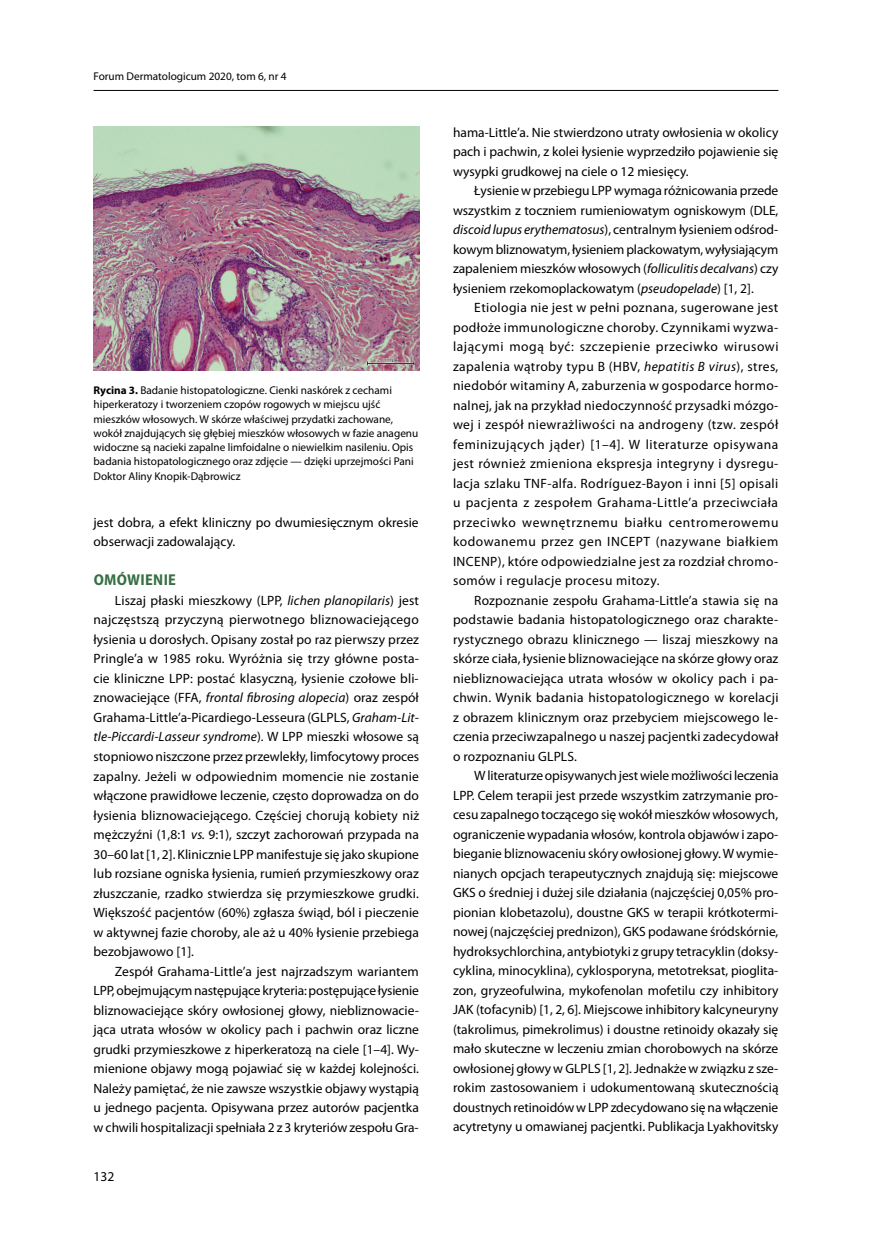
<style>
.page{position:relative;width:872px;height:1234px;background:#fff}
.page>*{position:absolute;margin:0;border:0;box-sizing:border-box;transform-origin:0 0}
.t1{font:700 semi-condensed 15.75px "Myriad Pro";letter-spacing:.02em;color:#377043}
.t2{font:13.5px/19.5px "Myriad Pro";color:#000;text-align:justify}
.t3{font:11.25px/14.2px "Myriad Pro";color:#000}
.s1{font-weight:700}
.s2{font-style:italic}
</style>
<div class="page">
<hr style="left:94px;top:90px;width:684px;height:1px;background:#000">
<img style="left:94px;top:126px;width:325px;height:244px">
<p class="t3" style="left:94px;top:70px;width:195px">Forum Dermatologicum 2020, tom 6, nr 4</p>
<p class="t3" style="left:94px;top:383px;width:326px"><span class="s1">Rycina 3.</span> Badanie histopatologiczne. Cienki naskórek z cechami hiperkeratozy i tworzeniem czopów rogowych w miejscu ujść mieszków włosowych. W skórze właściwej przydatki zachowane, wokół znajdujących się głębiej mieszków włosowych w fazie anagenu widoczne są nacieki zapalne limfoidalne o niewielkim nasileniu. Opis badania histopatologicznego oraz zdjęcie — dzięki uprzejmości Pani Doktor Aliny Knopik-Dąbrowicz</p>
<p class="t2" style="left:94px;top:512px;width:326px">jest dobra, a efekt kliniczny po dwumiesięcznym okresie obserwacji zadowalający.</p>
<p class="t1" style="left:94px;top:571px;width:84px">OMÓWIENIE</p>
<p class="t2" style="left:94px;top:590px;width:327px;text-indent:21px">Liszaj płaski mieszkowy (LPP, <span class="s2">lichen planopilaris</span>) jest najczęstszą przyczyną pierwotnego bliznowaciejącego łysienia u dorosłych. Opisany został po raz pierwszy przez Pringle’a w 1985 roku. Wyróżnia się trzy główne posta&shy;cie kliniczne LPP: postać klasyczną, łysienie czołowe bli&shy;znowaciejące (FFA, <span class="s2">frontal fibrosing alopecia</span>) oraz zespół Grahama-Little’a-Picardiego-Lesseura (GLPLS, <span class="s2">Graham-Lit&shy;tle-Piccardi-Lasseur syndrome</span>). W LPP mieszki włosowe są stopniowo niszczone przez przewlekły, limfocytowy proces zapalny. Jeżeli w odpowiednim momencie nie zostanie włączone prawidłowe leczenie, często doprowadza on do łysienia bliznowaciejącego. Częściej chorują kobiety niż mężczyźni (1,8:1 <span class="s2">vs.</span> 9:1), szczyt zachorowań przypada na 30–60 lat [1, 2]. Klinicznie LPP manifestuje się jako skupione lub rozsiane ogniska łysienia, rumień przymieszkowy oraz złuszczanie, rzadko stwierdza się przymieszkowe grudki.<br>Większość pacjentów (60%) zgłasza świąd, ból i pieczenie w aktywnej fazie choroby, ale aż u 40% łysienie przebiega bezobjawowo [1].</p>
<p class="t2" style="left:94px;top:961px;width:327px;text-indent:21px">Zespół Grahama-Little’a jest najrzadszym wariantem LPP, obejmującym następujące kryteria: postępujące łysienie bliznowaciejące skóry owłosionej głowy, niebliznowacie&shy;jąca utrata włosów w okolicy pach i pachwin oraz liczne grudki przymieszkowe z hiperkeratozą na ciele [1–4]. Wy&shy;mienione objawy mogą pojawiać się w każdej kolejności.<br>Należy pamiętać, że nie zawsze wszystkie objawy wystąpią u jednego pacjenta. Opisywana przez autorów pacjentka w chwili hospitalizacji spełniała 2 z 3 kryteriów zespołu Gra-</p>
<p class="t2" style="left:94px;top:1166px;width:22px">132</p>
<p class="t2" style="left:453px;top:122px;width:327px">hama-Little’a. Nie stwierdzono utraty owłosienia w okolicy pach i pachwin, z kolei łysienie wyprzedziło pojawienie się wysypki grudkowej na ciele o 12 miesięcy.</p>
<p class="t2" style="left:453px;top:181px;width:327px;text-indent:21px">Łysienie w przebiegu LPP wymaga różnicowania przede wszystkim z toczniem rumieniowatym ogniskowym (DLE, <span class="s2">discoid lupus erythematosus</span>), centralnym łysieniem odśrod&shy;kowym bliznowatym, łysieniem plackowatym, wyłysiającym zapaleniem mieszków włosowych (<span class="s2">folliculitis decalvans</span>) czy łysieniem rzekomoplackowatym (<span class="s2">pseudopelade</span>) [1, 2].</p>
<p class="t2" style="left:453px;top:298px;width:327px;text-indent:21px">Etiologia nie jest w pełni poznana, sugerowane jest podłoże immunologiczne choroby. Czynnikami wyzwa&shy;lającymi mogą być: szczepienie przeciwko wirusowi zapalenia wątroby typu B (HBV, <span class="s2">hepatitis B virus</span>), stres, niedobór witaminy A, zaburzenia w gospodarce hormo&shy;nalnej, jak na przykład niedoczynność przysadki mózgo&shy;wej i zespół niewrażliwości na androgeny (tzw. zespół feminizujących jąder) [1–4]. W literaturze opisywana jest również zmieniona ekspresja integryny i dysregu&shy;lacja szlaku TNF-alfa. Rodríguez-Bayon i inni [5] opisali u pacjenta z zespołem Grahama-Little’a przeciwciała przeciwko wewnętrznemu białku centromerowemu kodowanemu przez gen INCEPT (nazywane białkiem INCENP), które odpowiedzialne jest za rozdział chromo&shy;somów i regulacje procesu mitozy.</p>
<p class="t2" style="left:453px;top:590px;width:327px;text-indent:21px">Rozpoznanie zespołu Grahama-Little’a stawia się na podstawie badania histopatologicznego oraz charakte&shy;rystycznego obrazu klinicznego — liszaj mieszkowy na skórze ciała, łysienie bliznowaciejące na skórze głowy oraz niebliznowaciejąca utrata włosów w okolicy pach i pa&shy;chwin. Wynik badania histopatologicznego w korelacji z obrazem klinicznym oraz przebyciem miejscowego le&shy;czenia przeciwzapalnego u naszej pacjentki zadecydował o rozpoznaniu GLPLS.</p>
<p class="t2" style="left:453px;top:766px;width:327px;text-indent:21px">W literaturze opisywanych jest wiele możliwości leczenia LPP. Celem terapii jest przede wszystkim zatrzymanie pro&shy;cesu zapalnego toczącego się wokół mieszków włosowych, ograniczenie wypadania włosów, kontrola objawów i zapo&shy;bieganie bliznowaceniu skóry owłosionej głowy. W wymie&shy;nianych opcjach terapeutycznych znajdują się: miejscowe GKS o średniej i dużej sile działania (najczęściej 0,05% pro&shy;pionian klobetazolu), doustne GKS w terapii krótkotermi&shy;nowej (najczęściej prednizon), GKS podawane śródskórnie, hydroksychlorchina, antybiotyki z grupy tetracyklin (doksy&shy;cyklina, minocyklina), cyklosporyna, metotreksat, pioglita&shy;zon, gryzeofulwina, mykofenolan mofetilu czy inhibitory JAK (tofacynib) [1, 2, 6]. Miejscowe inhibitory kalcyneuryny (takrolimus, pimekrolimus) i doustne retinoidy okazały się mało skuteczne w leczeniu zmian chorobowych na skórze owłosionej głowy w GLPLS [1, 2]. Jednakże w związku z sze&shy;rokim zastosowaniem i udokumentowaną skutecznością doustnych retinoidów w LPP zdecydowano się na włączenie acytretyny u omawianej pacjentki. Publikacja Lyakhovitsky</p>
</div>
